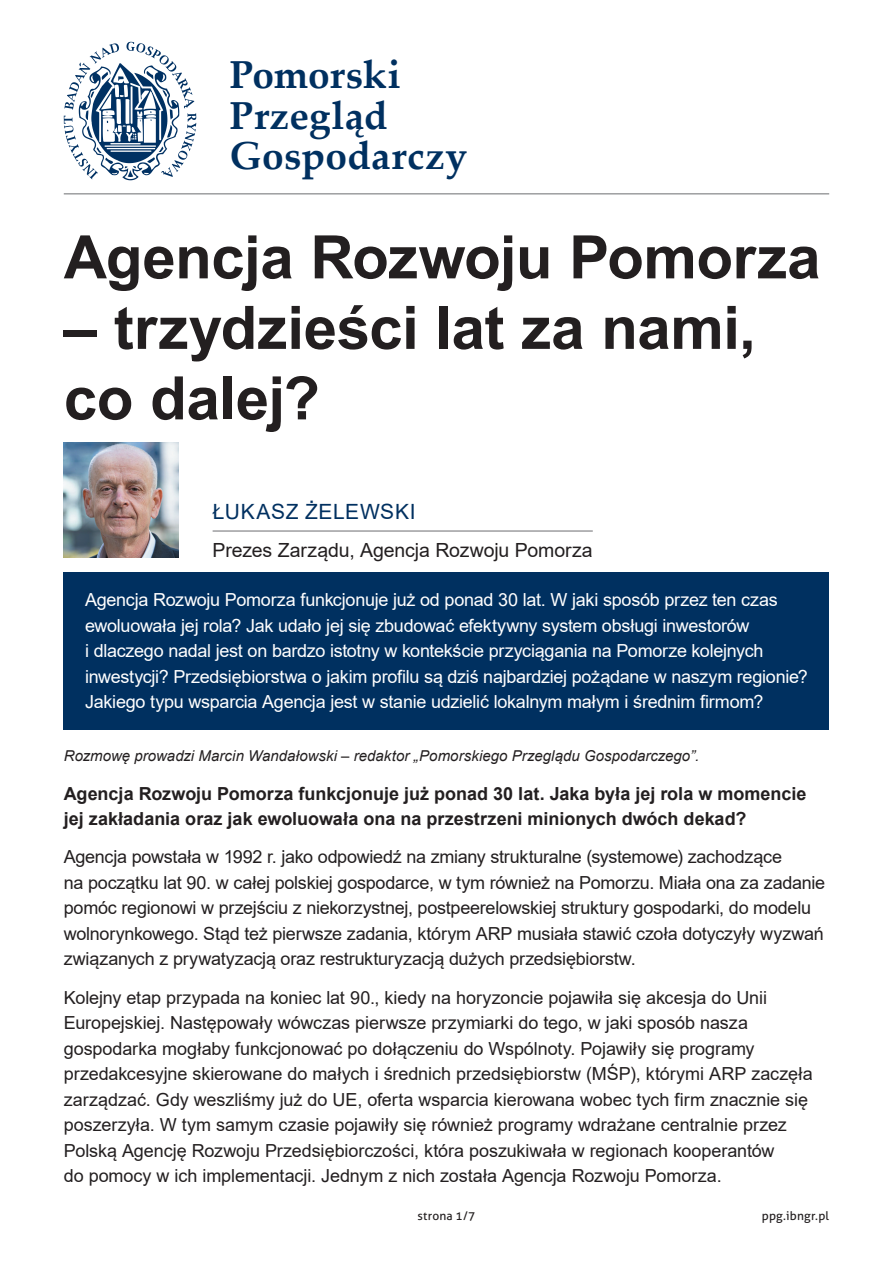
<style>
.page{position:relative;width:893px;height:1263px;background:#fff}
.page>*{position:absolute;margin:0;border:0;box-sizing:border-box;transform-origin:0 0}
.t1{font:700 60px/70.5px "Arial";letter-spacing:-.01em;color:#231f20}
.t2{font:700 39px/40.5px "Palatino Linotype";letter-spacing:.005em;color:#003060}
.t3{font:21px "Arial";letter-spacing:.03em;color:#003060}
.t4{font:19.5px "Arial";letter-spacing:-.005em;color:#231f20}
.t5{font:18px/25.5px "Arial";letter-spacing:-.005em;color:#231f20}
.t6{font:18px/25.5px "Arial";letter-spacing:-.015em;color:#fff}
.t7{font:700 18px/25.5px "Arial";color:#231f20}
.t8{font:italic 15px "Arial";color:#231f20}
.t9{font:12px "Aller";letter-spacing:.015em;color:#231f20}
</style>
<div class="page">
<svg style="left:64px;top:42px;width:132px;height:138px"></svg>
<hr style="left:64px;top:193px;width:765px;height:1px;background:#6c6d70">
<img style="left:64px;top:442px;width:115px;height:115px">
<hr style="left:213px;top:531px;width:380px;height:1px;background:#6c6d70">
<div style="left:64px;top:572px;width:765px;height:157px;background:#003060"></div>
<h2 class="t2" style="left:230px;top:53px;width:239px">Pomorski<br>Przegląd<br>Gospodarczy</h2>
<h1 class="t1" style="left:64px;top:223px;width:758px">Agencja Rozwoju Pomorza</h1>
<h1 class="t1" style="left:64px;top:293px;width:694px">– trzydzieści lat za nami, co dalej?</h1>
<p class="t3" style="left:213px;top:497px;width:204px">Łukasz Żelewski</p>
<p class="t4" style="left:213px;top:537px;width:382px">Prezes Zarządu, Agencja Rozwoju Pomorza</p>
<p class="t6" style="left:85px;top:587px;width:724px">Agencja Rozwoju Pomorza funkcjonuje już od ponad 30 lat. W jaki sposób przez ten czas ewoluowała jej rola? Jak udało jej się zbudować efektywny system obsługi inwestorów<br>i dlaczego nadal jest on bardzo istotny w kontekście przyciągania na Pomorze kolejnych inwestycji? Przedsiębiorstwa o jakim profilu są dziś najbardziej pożądane w naszym regionie?<br>Jakiego typu wsparcia Agencja jest w stanie udzielić lokalnym małym i średnim firmom?</p>
<p class="t8" style="left:64px;top:746px;width:637px">Rozmowę prowadzi Marcin Wandałowski – redaktor „Pomorskiego Przeglądu Gospodarczego”.</p>
<p class="t7" style="left:64px;top:781px;width:744px">Agencja Rozwoju Pomorza funkcjonuje już ponad 30 lat. Jaka była jej rola w momencie jej zakładania oraz jak ewoluowała ona na przestrzeni minionych dwóch dekad?</p>
<p class="t5" style="left:64px;top:844px;width:763px">Agencja powstała w 1992 r. jako odpowiedź na zmiany strukturalne (systemowe) zachodzące<br>na początku lat 90. w całej polskiej gospodarce, w tym również na Pomorzu. Miała ona za zadanie pomóc regionowi w przejściu z niekorzystnej, postpeerelowskiej struktury gospodarki, do modelu wolnorynkowego. Stąd też pierwsze zadania, którym ARP musiała stawić czoła dotyczyły wyzwań związanych z prywatyzacją oraz restrukturyzacją dużych przedsiębiorstw.</p>
<p class="t5" style="left:64px;top:984px;width:750px">Kolejny etap przypada na koniec lat 90., kiedy na horyzoncie pojawiła się akcesja do U nii Europejskiej. Następowały wówczas pierwsze przymiarki do tego, w jaki sposób nasza gospodarka mogłaby funkcjonować po dołączeniu do Wspólnoty. Pojawiły się programy przedakcesyjne skierowane do małych i średnich przedsiębiorstw (MŚP), którymi ARP zaczęła zarządzać. Gdy weszliśmy już do UE , oferta wsparcia kierowana wobec tych firm znacznie się poszerzyła. W tym samym czasie pojawiły się również programy wdrażane centralnie przez Polską Agencję Rozwoju Przedsiębiorczości, która poszukiwała w regionach kooperantów<br>do pomocy w ich implementacji. Jednym z nich została Agencja Rozwoju Pomorza.</p>
<p class="t9" style="left:417px;top:1209px;width:60px">strona 1/7</p>
<p class="t9" style="left:762px;top:1209px;width:69px">ppg.ibngr.pl</p>
</div>
